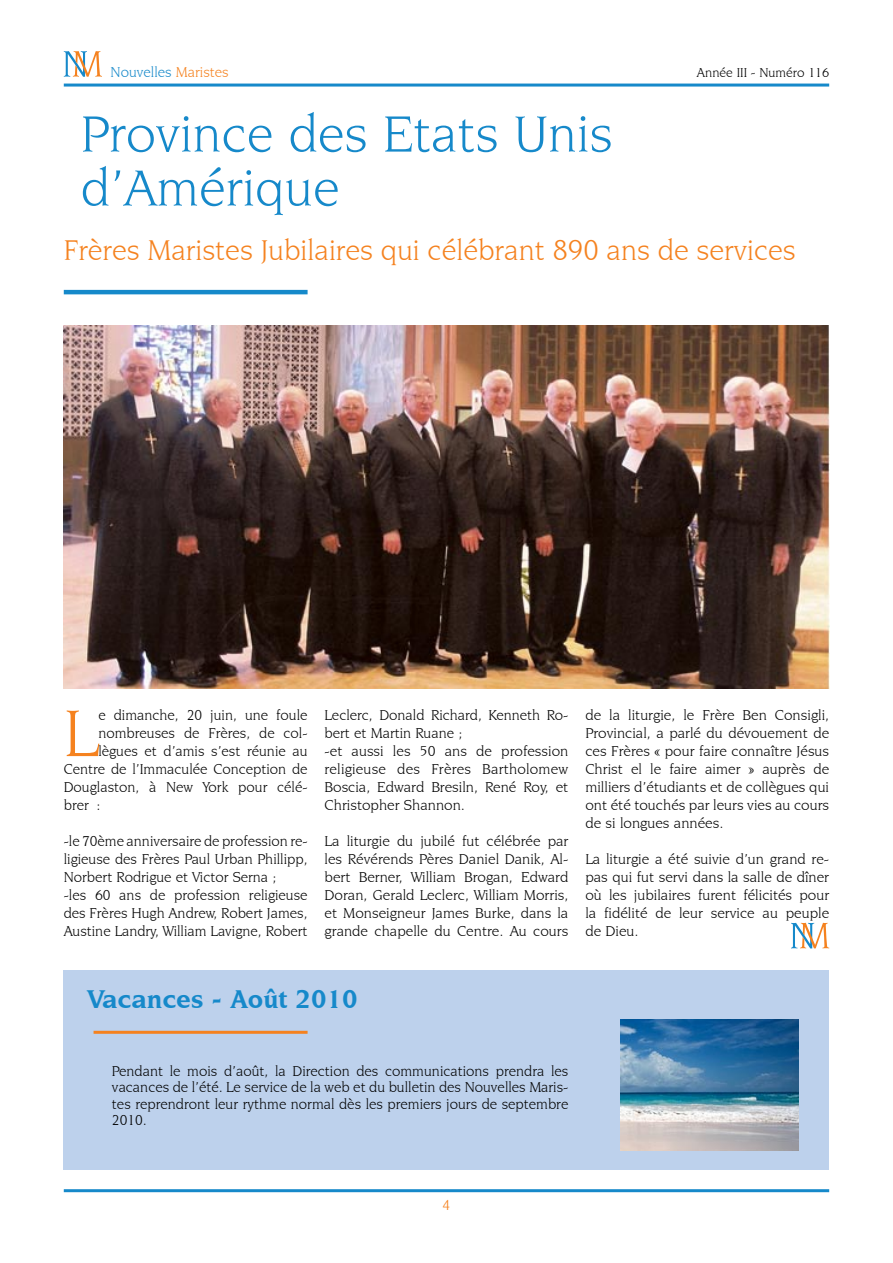
<style>
.page{position:relative;width:893px;height:1263px;background:#fff}
.page>*{position:absolute;margin:0;border:0;box-sizing:border-box;transform-origin:0 0}
.t1{font:70.05px "Novarese IT Cby BT";color:#f5821f}
.t2{font:54px/54px "Novarese IT Cby BT";color:#1689ca}
.t3{font:30px "Novarese IT Cby BT";color:#f5821f}
.t4{font:700 27px "Novarese IT Cby BT";color:#1689ca}
.t5{font:15px/18px "Novarese IT Cby BT";color:#000;text-align:justify}
.t6{font:15px "Novarese IT Cby BT";color:#1689ca}
.t7{font:13.5px "Novarese IT Cby BT";color:#000}
.s1{color:#f5821f}
</style>
<div class="page">
<hr style="left:64px;top:1189px;width:765px;height:3px;background:#1689ca">
<hr style="left:64px;top:84px;width:765px;height:3px;background:#1689ca">
<svg style="left:64px;top:51px;width:38px;height:26px"></svg>
<hr style="left:64px;top:290px;width:244px;height:4px;background:#1689ca">
<img style="left:64px;top:326px;width:765px;height:363px">
<svg style="left:791px;top:923px;width:38px;height:25px"></svg>
<div style="left:64px;top:969px;width:765px;height:200px;background:#bdd1ec"></div>
<hr style="left:94px;top:1031px;width:214px;height:3px;background:#f5821f">
<img style="left:620px;top:1020px;width:179px;height:130px">
<p class="t6" style="left:111px;top:63px;width:120px">Nouvelles <span class="s1">Maristes</span></p>
<p class="t7" style="left:697px;top:64px;width:134px">Année III - Numéro 116</p>
<h2 class="t2" style="left:81px;top:106px;width:533px">Province des Etats Unis d’Amérique</h2>
<h3 class="t3" style="left:64px;top:233px;width:733px">Frères Maristes Jubilaires qui célébrant 890 ans de services</h3>
<h1 class="t1" style="left:64px;top:692px;width:36px">L</h1>
<p class="t5" style="left:98px;top:706px;width:211px">e dimanche, 20 juin, une foule</p>
<p class="t5" style="left:98px;top:724px;width:211px">nombreuses de Frères, de col-</p>
<p class="t5" style="left:98px;top:742px;width:211px">lègues et d’amis s’est réunie au</p>
<p class="t5" style="left:64px;top:760px;width:245px">Centre de l’Immaculée Conception de</p>
<p class="t5" style="left:64px;top:778px;width:245px">Douglaston, à New York pour célé-</p>
<p class="t5" style="left:64px;top:796px;width:38px">brer :</p>
<p class="t5" style="left:64px;top:832px;width:245px;text-align:left">-le 70ème anniversaire de profession re&shy;ligieuse des Frères Paul Urban Phillipp, Norbert Rodrigue et Victor Serna ;<br>-les 60 ans de profession religieuse des Frères Hugh Andrew, Robert James, Austine Landry, William Lavigne, Robert</p>
<p class="t5" style="left:325px;top:706px;width:245px;text-align:left">Leclerc, Donald Richard, Kenneth Ro&shy;bert et Martin Ruane ;<br>-et aussi les 50 ans de profession religieuse des Frères Bartholomew<br>Boscia, Edward Bresiln, René Roy, et<br>Christopher Shannon.</p>
<p class="t5" style="left:325px;top:832px;width:245px">La liturgie du jubilé fut célébrée par les Révérends Pères Daniel Danik, Al&shy;bert Berner, William Brogan, Edward Doran, Gerald Leclerc, William Morris, et Monseigneur James Burke, dans la grande chapelle du Centre. Au cours</p>
<p class="t5" style="left:585px;top:706px;width:245px">de la liturgie, le Frère Ben Consigli, Provincial, a parlé du dévouement de ces Frères « pour faire connaître Jésus Christ el le faire aimer » auprès de milliers d’étudiants et de collègues qui ont été touchés par leurs vies au cours de si longues années.</p>
<p class="t5" style="left:585px;top:850px;width:245px">La liturgie a été suivie d’un grand re&shy;pas qui fut servi dans la salle de dîner où les jubilaires furent félicités pour la fidélité de leur service au peuple de Dieu.</p>
<h3 class="t4" style="left:87px;top:982px;width:272px">Vacances - Août 2010</h3>
<p class="t5" style="left:112px;top:1062px;width:458px;line-height:16.5px">Pendant le mois d’août, la Direction des communications prendra les vacances de l’été. Le service de la web et du bulletin des Nouvelles Maris&shy;tes reprendront leur rythme normal dès les premiers jours de septembre 2010.</p>
</div>
